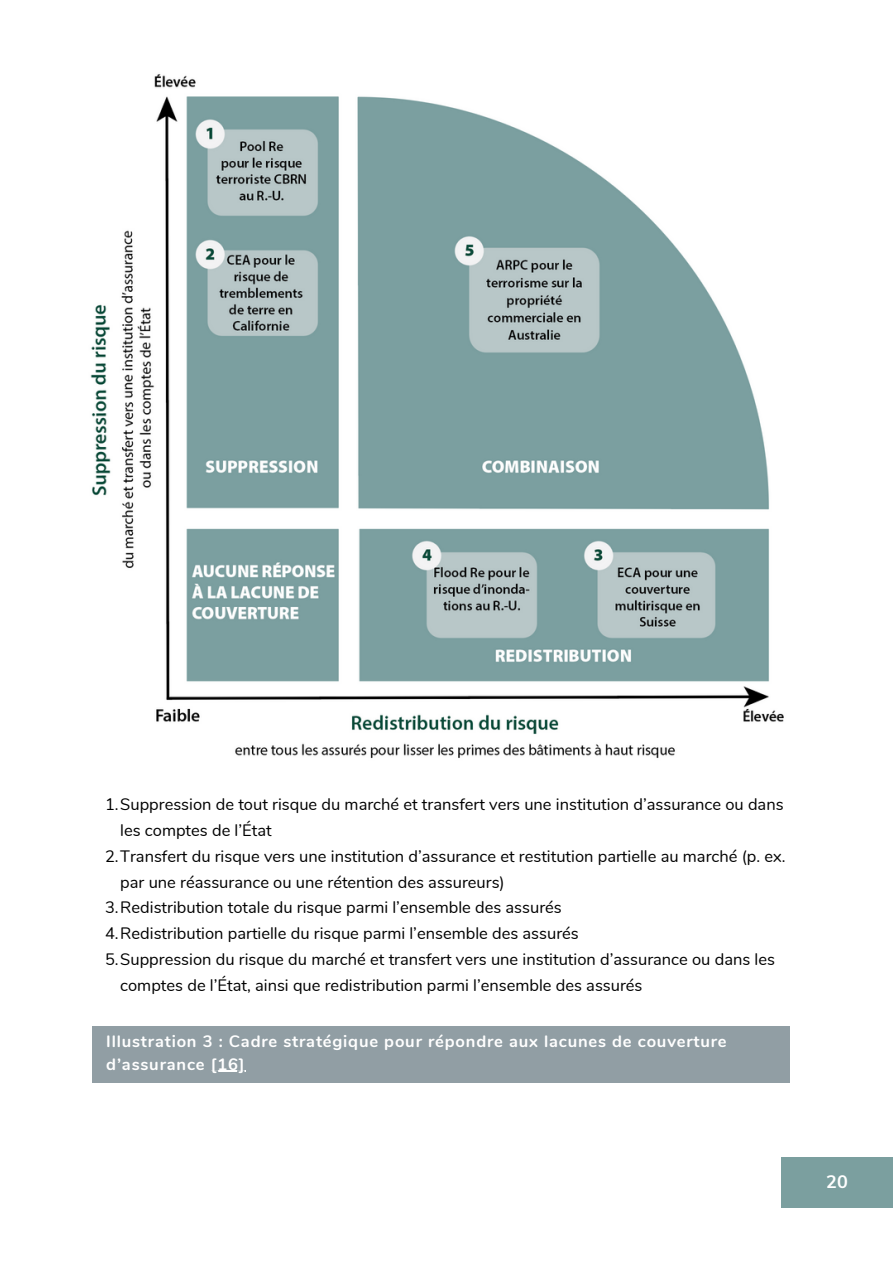
<style>
.page{position:relative;width:893px;height:1264px;background:#fff}
.page>*{position:absolute;margin:0;border:0;box-sizing:border-box;transform-origin:0 0}
.t1{font:700 18px "Nunito Sans";color:#fff}
.t2{font:16.5px "Nunito";color:#000}
.t3{font:700 16.5px/22.5px "Nunito";letter-spacing:.05em;color:#fff}
</style>
<div class="page">
<div style="left:92px;top:1026px;width:697px;height:56px;background:#919ea4"></div>
<div style="left:781px;top:1157px;width:111px;height:50px;background:#7b9f9f"></div>
<img style="left:90px;top:74px;width:694px;height:684px">
<hr style="left:211px;top:1070px;width:34px;height:1px;background:#fff">
<p class="t2" style="left:105px;top:793px;width:680px">1.Suppression de tout risque du marché et transfert vers une institution d’assurance ou dans</p>
<p class="t2" style="left:120px;top:819px;width:153px">les comptes de l’État</p>
<p class="t2" style="left:105px;top:845px;width:682px">2.Transfert du risque vers une institution d’assurance et restitution partielle au marché (p. ex.</p>
<p class="t2" style="left:120px;top:870px;width:386px">par une réassurance ou une rétention des assureurs)</p>
<p class="t2" style="left:105px;top:896px;width:458px">3.Redistribution totale du risque parmi l’ensemble des assurés</p>
<p class="t2" style="left:105px;top:922px;width:475px">4.Redistribution partielle du risque parmi l’ensemble des assurés</p>
<p class="t2" style="left:105px;top:948px;width:671px">5.Suppression du risque du marché et transfert vers une institution d’assurance ou dans les</p>
<p class="t2" style="left:120px;top:974px;width:523px">comptes de l’État, ainsi que redistribution parmi l’ensemble des assurés</p>
<p class="t3" style="left:106px;top:1030px;width:622px">Illustration 3 : Cadre stratégique pour répondre aux lacunes de couverture d’assurance [16]</p>
<p class="t1" style="left:826px;top:1169px;width:23px">20</p>
</div>
